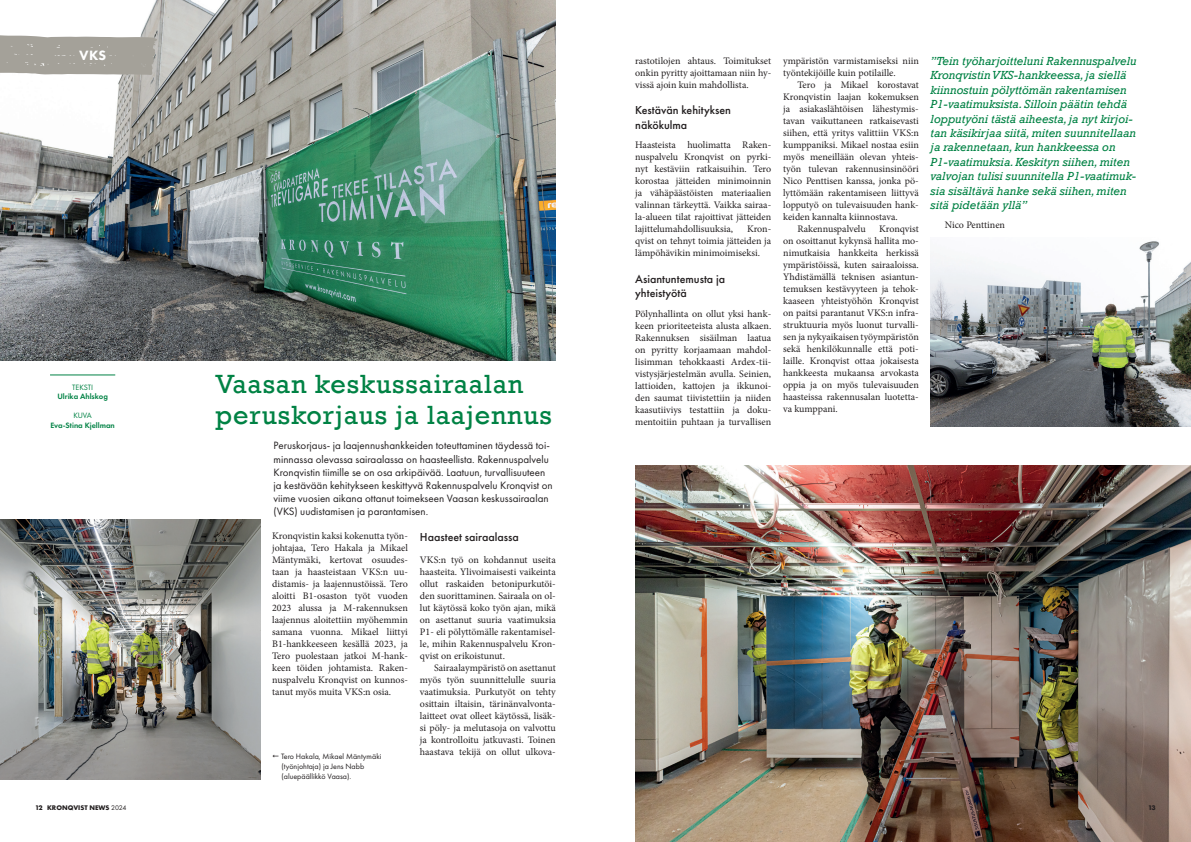
<style>
.page{position:relative;width:1191px;height:842px;background:#fff}
.page>*{position:absolute;margin:0;border:0;box-sizing:border-box;transform-origin:0 0}
.t1{font:27px/31px "Rockwell";letter-spacing:.03em;color:#008244}
.t2{font:800 14px "Futura PT";color:#fff}
.t3{font:italic 12px/14.4px "Rockwell";color:#008244}
.t4{font:500 12px/14.4px "Futura PT";color:#231f20}
.t5{font:11px/13.2px "Futura PT";color:#231f20}
.t6{font:10px/12px "Minion Pro";color:#231f20;text-align:justify}
.t7{font:8px/9.6px "Futura PT";color:#231f20}
.t8{font:600 8px "Futura PT";color:#008244}
.t9{font:8px "Futura PT";letter-spacing:-.01em;color:#008244}
.t10{font:700 7px "Futura PT";color:#231f20}
.s1{font-weight:400}
</style>
<div class="page">
<img style="left:0;top:0;width:556px;height:360px">
<img style="left:635px;top:465px;width:556px;height:377px">
<img style="left:0;top:519px;width:261px;height:261px">
<img style="left:930px;top:241px;width:261px;height:185px">
<hr style="left:50px;top:374px;width:65px;height:1px;background:#008244">
<svg style="left:0;top:32px;width:157px;height:43px"></svg>
<h2 class="t2" style="left:79px;top:47px;width:28px">VKS</h2>
<p class="t9" style="left:72px;top:382px;width:23px">TEKSTI</p>
<p class="t8" style="left:57px;top:392px;width:52px">Ulrika Ahlskog</p>
<p class="t9" style="left:73px;top:411px;width:20px">KUVA</p>
<p class="t8" style="left:50px;top:420px;width:66px">Eva-Stina Kjellman</p>
<h1 class="t1" style="left:215px;top:369px;width:338px">Vaasan keskussairaalan peruskorjaus ja laajennus</h1>
<p class="t5" style="left:274px;top:439px;width:281px">Peruskorjaus- ja laajennushankkeiden toteuttaminen täydessä toi&shy;minnassa olevassa sairaalassa on haasteellista. Rakennuspalvelu Kronqvistin tiimille se on osa arkipäivää. Laatuun, turvallisuuteen ja kestävään kehitykseen keskittyvä Rakennuspalvelu Kronqvist on viime vuosien aikana ottanut toimekseen Vaasan keskussairaalan (VKS) uudistamisen ja parantamisen.</p>
<p class="t6" style="left:272px;top:530px;width:137px">Kronqvistin kaksi kokenutta työn&shy;johtajaa, Tero Hakala ja Mikael Mäntymäki, kertovat osuudes&shy;taan ja haasteistaan VKS:n uu&shy;distamis- ja laajennustöissä. Tero aloitti B1-osaston työt vuoden 2023 alussa ja M-rakennuksen laajennus aloitettiin myöhemmin samana vuonna. Mikael liittyi B1-hankkeeseen kesällä 2023, ja Tero puolestaan jatkoi M-hank&shy;keen töiden johtamista. Raken&shy;nuspalvelu Kronqvist on kunnos&shy;tanut myös muita VKS:n osia.</p>
<p class="t4" style="left:420px;top:529px;width:100px">Haasteet sairaalassa</p>
<p class="t6" style="left:420px;top:553px;width:137px">VKS:n työ on kohdannut useita haasteita. Ylivoimaisesti vaikeinta ollut raskaiden betonipurkutöi&shy;den suorittaminen. Sairaala on ol&shy;lut käytössä koko työn ajan, mikä on asettanut suuria vaatimuksia P1- eli pölyttömälle rakentamisel&shy;le, mihin Rakennuspalvelu Kron&shy;qvist on erikoistunut.</p>
<p class="t6" style="left:420px;top:661px;width:137px;text-indent:14px">Sairaalaympäristö on asettanut myös työn suunnittelulle suuria vaatimuksia. Purkutyöt on tehty osittain iltaisin, tärinänvalvonta&shy;laitteet ovat olleet käytössä, lisäk&shy;si pöly- ja melutasoja on valvottu ja kontrolloitu jatkuvasti. Toinen haastava tekijä on ollut ulkova-</p>
<p class="t7" style="left:281px;top:752px;width:102px">Tero Hakala, Mikael Mäntymäki (työnjohtaja) ja Jens Nabb (aluepäällikkö Vaasa).</p>
<p class="t6" style="left:635px;top:55px;width:138px">rastotilojen ahtaus. Toimitukset onkin pyritty ajoittamaan niin hy&shy;vissä ajoin kuin mahdollista.</p>
<p class="t4" style="left:635px;top:103px;width:97px">Kestävän kehityksen näkökulma</p>
<p class="t6" style="left:635px;top:139px;width:138px">Haasteista huolimatta Raken&shy;nuspalvelu Kronqvist on pyrki&shy;nyt kestäviin ratkaisuihin. Tero korostaa jätteiden minimoinnin ja vähäpäästöisten materiaalien valinnan tärkeyttä. Vaikka sairaa&shy;la-alueen tilat rajoittivat jätteiden lajittelumahdollisuuksia,</p>
<p class="t6" style="left:635px;top:223px;width:138px;text-indent:112px">Kron&shy;qvist on tehnyt toimia jätteiden ja lämpöhävikin minimoimiseksi.</p>
<p class="t4" style="left:635px;top:272px;width:91px">Asiantuntemusta ja yhteistyötä</p>
<p class="t6" style="left:635px;top:308px;width:138px">Pölynhallinta on ollut yksi hank&shy;keen prioriteeteista alusta alkaen.<br>Rakennuksen sisäilman laatua on pyritty korjaamaan mahdol&shy;lisimman tehokkaasti Ardex-tii&shy;vistysjärjestelmän avulla. Seinien, lattioiden, kattojen ja ikkunoi&shy;den saumat tiivistettiin ja niiden kaasutiiviys testattiin ja doku&shy;mentoitiin puhtaan ja turvallisen</p>
<p class="t6" style="left:783px;top:55px;width:137px">ympäristön varmistamiseksi niin työntekijöille kuin potilaille.</p>
<p class="t6" style="left:797px;top:79px;width:123px">Tero ja Mikael korostavat</p>
<p class="t6" style="left:783px;top:91px;width:137px">Kronqvistin laajan kokemuksen</p>
<p class="t6" style="left:783px;top:103px;width:137px">ja asiakaslähtöisen lähestymis-</p>
<p class="t6" style="left:783px;top:115px;width:137px">tavan vaikuttaneen ratkaisevasti</p>
<p class="t6" style="left:783px;top:127px;width:137px">siihen, että yritys valittiin VKS:n</p>
<p class="t6" style="left:783px;top:139px;width:137px">kumppaniksi. Mikael nostaa esiin</p>
<p class="t6" style="left:783px;top:151px;width:137px">myös meneillään olevan yhteis-</p>
<p class="t6" style="left:783px;top:163px;width:137px">työn tulevan rakennusinsinööri</p>
<p class="t6" style="left:783px;top:175px;width:137px">Nico Penttisen kanssa, jonka pö-</p>
<p class="t6" style="left:783px;top:187px;width:137px">lyttömään rakentamiseen liittyvä</p>
<p class="t6" style="left:783px;top:199px;width:137px">lopputyö on tulevaisuuden hank-</p>
<p class="t6" style="left:783px;top:211px;width:116px">keiden kannalta kiinnostava.</p>
<p class="t6" style="left:797px;top:223px;width:70px">Rakennuspalvelu</p>
<p class="t6" style="left:783px;top:223px;width:137px;text-indent:96px">Kronqvist on osoittanut kykynsä hallita mo&shy;nimutkaisia hankkeita herkissä ympäristöissä, kuten sairaaloissa.<br>Yhdistämällä teknisen asiantun&shy;temuksen kestävyyteen ja tehok&shy;kaaseen yhteistyöhön Kronqvist on paitsi parantanut VKS:n infra&shy;struktuuria myös luonut turvalli&shy;sen ja nykyaikaisen työympäristön sekä henkilökunnalle että poti&shy;laille. Kronqvist ottaa jokaisesta hankkeesta mukaansa arvokasta oppia ja on myös tulevaisuuden haasteissa rakennusalan luotetta&shy;va kumppani.</p>
<p class="t3" style="left:930px;top:54px;width:208px">”Tein työharjoitteluni Rakennuspalvelu Kronqvistin VKS-hankkeessa, ja siellä kiinnostuin pölyttömän rakentamisen P1-vaatimuksista. Silloin päätin tehdä lopputyöni tästä aiheesta, ja nyt kirjoi&shy;tan käsikirjaa siitä, miten suunnitellaan ja rakennetaan, kun hankkeessa on P1-vaatimuksia. Keskityn siihen, miten valvojan tulisi suunnitella P1-vaatimuk&shy;sia sisältävä hanke sekä siihen, miten sitä pidetään yllä”</p>
<p class="t6" style="left:944px;top:219px;width:62px">Nico Penttinen</p>
<p class="t10" style="left:35px;top:803px;width:93px">12 KRONQVIST NEWS <span class="s1">2024</span></p>
<p class="t10" style="left:1148px;top:803px;width:9px">13</p>
</div>
